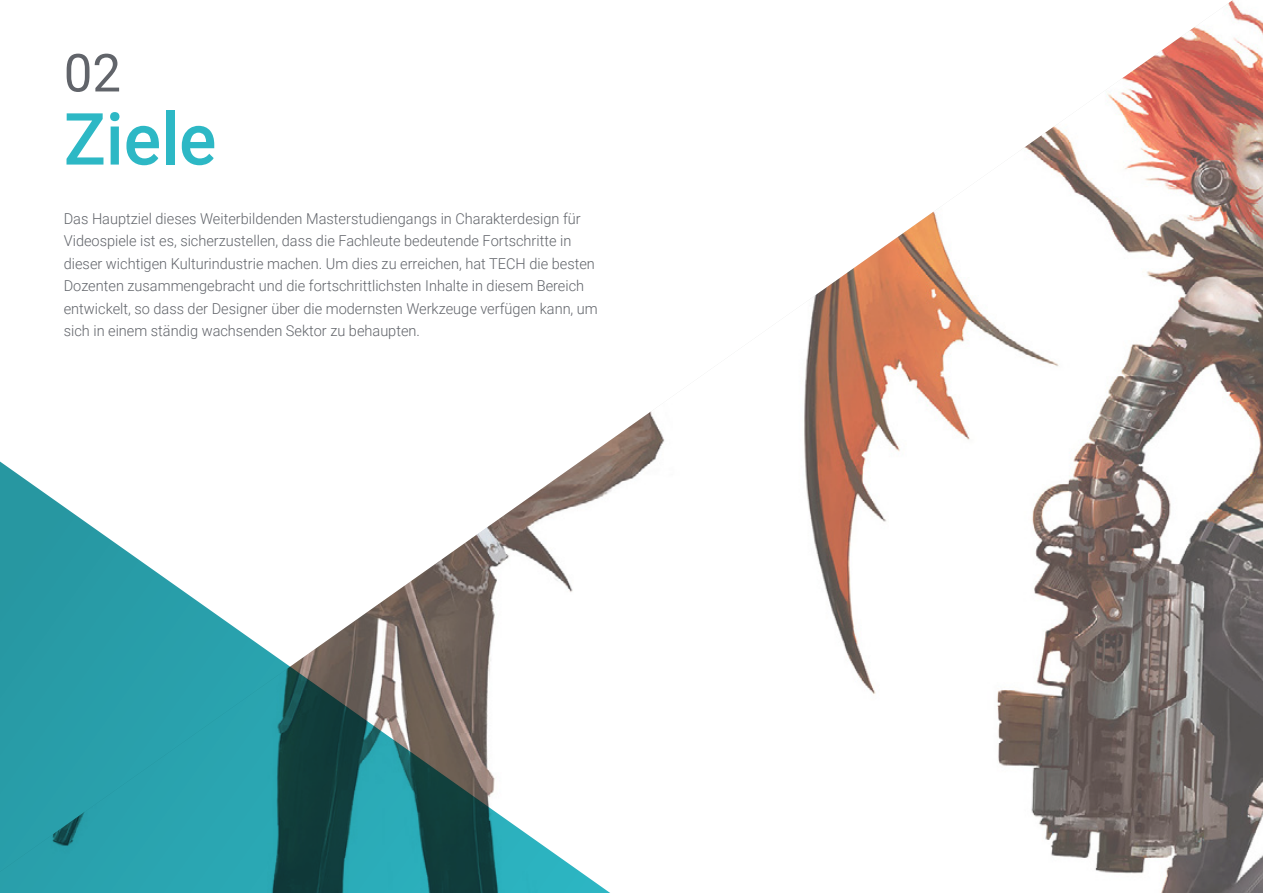
<style>
.page{position:relative;width:1263px;height:893px;background:#fff}
.page>*{position:absolute;margin:0;border:0;box-sizing:border-box;transform-origin:0 0}
.t1{font:500 72px "Roboto";color:#2db8c5}
.t2{font:52.5px "Roboto";color:#61646a}
.t3{font:300 15px/22.5px "Roboto";color:#61646a}
</style>
<div class="page">
<img style="left:602px;top:0;width:661px;height:893px">
<svg style="left:0;top:446px;width:640px;height:447px"></svg>
<h2 class="t2" style="left:64px;top:36px;width:59px">02</h2>
<h1 class="t1" style="left:64px;top:89px;width:154px">Ziele</h1>
<p class="t3" style="left:64px;top:207px;width:536px">Das Hauptziel dieses Weiterbildenden Masterstudiengangs in Charakterdesign für Videospiele ist es, sicherzustellen, dass die Fachleute bedeutende Fortschritte in dieser wichtigen Kulturindustrie machen. Um dies zu erreichen, hat TECH die besten Dozenten zusammengebracht und die fortschrittlichsten Inhalte in diesem Bereich entwickelt, so dass der Designer über die modernsten Werkzeuge verfügen kann, um sich in einem ständig wachsenden Sektor zu behaupten.</p>
</div>
